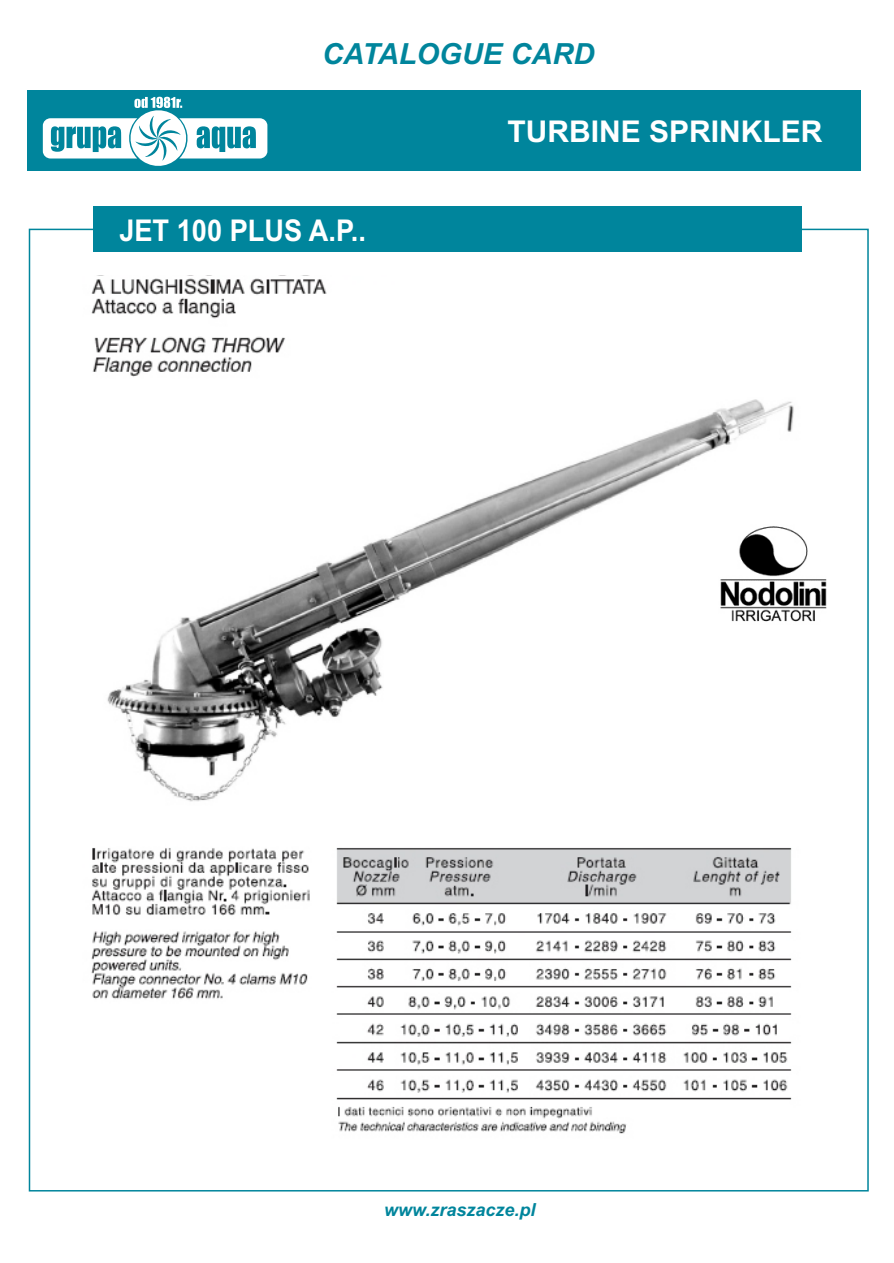
<style>
.page{position:relative;width:894px;height:1263px;background:#fff}
.page>*{position:absolute;margin:0;border:0;box-sizing:border-box;transform-origin:0 0}
.t1{font:700 30px "Arial";color:#fff}
.t2{font:700 30px "Arial";color:#fff;scale:.91 1}
.t3{font:italic 700 29.1px "Arial";color:#00859c}
.t4{font:italic 700 18px "Arial";color:#00859c}
.t5{font:700 16.5px "Arial";color:#fff}
</style>
<div class="page">
<img style="left:91px;top:275px;width:703px;height:859px">
<div style="left:28px;top:90px;width:833px;height:80px;background:#00859c"></div>
<svg style="left:43px;top:97px;width:224px;height:69px"></svg>
<div style="left:93px;top:207px;width:709px;height:45px;background:#00859c"></div>
<img style="left:718px;top:524px;width:109px;height:101px">
<h2 class="t3" style="left:322px;top:43px;width:274px">CATALOGUE CARD</h2>
<h1 class="t2" style="left:119px;top:219px;width:272px">JET 100 PLUS A.P..</h1>
<p class="t5" style="left:103px;top:224px;width:139px">OPIS PRODUKTU</p>
<h1 class="t1" style="left:507px;top:120px;width:317px">TURBINE SPRINKLER</h1>
<p class="t4" style="left:384px;top:1203px;width:153px">www.zraszacze.pl</p>
</div>
